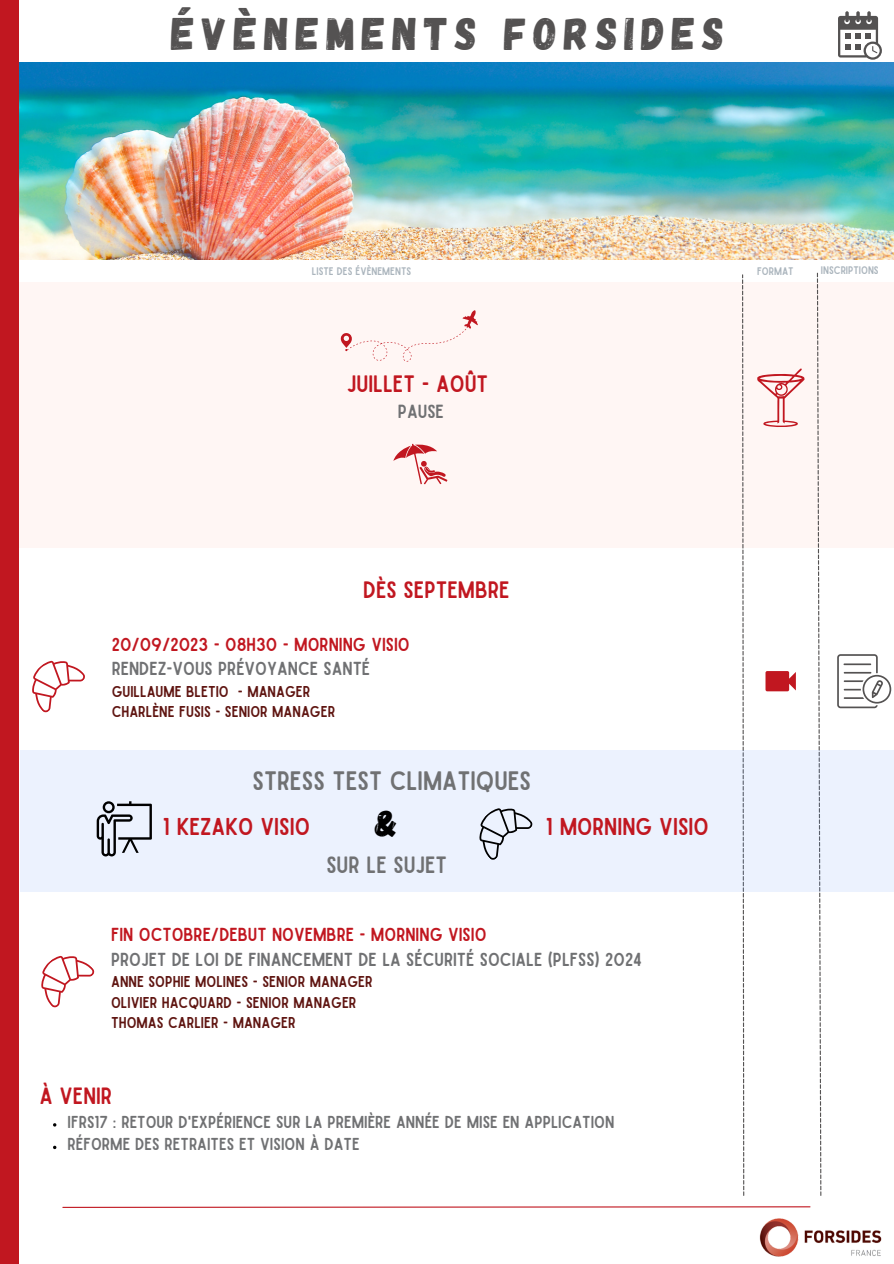
<style>
.page{position:relative;width:894px;height:1264px;background:#fff}
.page>*{position:absolute;margin:0;border:0;box-sizing:border-box;transform-origin:0 0}
.t1{font:45.6px "Gagalin";letter-spacing:.15em;color:#545252}
.t2{font:38.25px "Gagalin";color:#000}
.t3{font:25.5px "Sailors";color:#707173}
.t4{font:23.25px "Sailors";color:#c11720}
.t5{font:22.65px "Sailors";color:#c11720}
.t6{font:22.5px "Sailors";color:#707173}
.t7{font:22.5px "Sailors";color:#c11720}
.t8{font:18.15px "Sailors";color:#707173}
.t9{font:18px "Sailors";color:#707173}
.t10{font:18px "Sailors";color:#c11720}
.t11{font:16.5px "Sailors";color:#707173}
.t12{font:15px "Sailors";color:#5f1511}
.t13{font:10.5px "Sailors";color:#abb5bd}
</style>
<div class="page">
<img style="left:19px;top:62px;width:874px;height:197px">
<svg style="left:838px;top:11px;width:43px;height:49px"></svg>
<svg style="left:62px;top:1206px;width:748px;height:2px"></svg>
<img style="left:759px;top:1218px;width:123px;height:39px">
<div style="left:0;top:0;width:19px;height:1263px;background:#c11720"></div>
<div style="left:19px;top:282px;width:874px;height:265px;background:#fff6f4"></div>
<svg style="left:393px;top:444px;width:54px;height:40px"></svg>
<svg style="left:757px;top:368px;width:47px;height:59px"></svg>
<svg style="left:341px;top:310px;width:136px;height:52px"></svg>
<svg style="left:32px;top:660px;width:53px;height:53px"></svg>
<svg style="left:765px;top:671px;width:30px;height:20px"></svg>
<svg style="left:837px;top:654px;width:54px;height:54px"></svg>
<svg style="left:816px;top:273px;width:5px;height:922px"></svg>
<svg style="left:741px;top:274px;width:3px;height:921px"></svg>
<div style="left:21px;top:750px;width:872px;height:141px;background:#ecf2fe"></div>
<svg style="left:41px;top:955px;width:54px;height:53px"></svg>
<svg style="left:97px;top:801px;width:55px;height:55px"></svg>
<svg style="left:479px;top:808px;width:54px;height:52px"></svg>
<p class="t1" style="left:171px;top:5px;width:554px">ÉVÈNEMENTS FORSIDES</p>
<p class="t13" style="left:312px;top:267px;width:101px">LISTE DES ÉVÈNEMENTS</p>
<p class="t13" style="left:820px;top:266px;width:59px">INSCRIPTIONS</p>
<p class="t13" style="left:756px;top:267px;width:38px">FORMAT</p>
<p class="t5" style="left:347px;top:375px;width:143px">JUILLET - AOÛT</p>
<p class="t8" style="left:398px;top:404px;width:48px">PAUSE</p>
<p class="t5" style="left:363px;top:581px;width:148px">DÈS SEPTEMBRE</p>
<p class="t10" style="left:112px;top:637px;width:299px">20/09/2023 - 08H30 - MORNING VISIO</p>
<p class="t9" style="left:112px;top:662px;width:260px">RENDEZ-VOUS PRÉVOYANCE SANTÉ</p>
<p class="t12" style="left:112px;top:685px;width:200px">GUILLAUME BLETIO - MANAGER</p>
<p class="t12" style="left:112px;top:706px;width:225px">CHARLÈNE FUSIS - SENIOR MANAGER</p>
<p class="t3" style="left:252px;top:771px;width:280px">STRESS TEST CLIMATIQUES</p>
<p class="t4" style="left:163px;top:818px;width:149px">1 KEZAKO VISIO</p>
<p class="t4" style="left:545px;top:818px;width:164px">1 MORNING VISIO</p>
<p class="t6" style="left:326px;top:856px;width:122px">SUR LE SUJET</p>
<p class="t2" style="left:375px;top:798px;width:25px">&amp;</p>
<p class="t10" style="left:111px;top:927px;width:377px">FIN OCTOBRE/DEBUT NOVEMBRE - MORNING VISIO</p>
<p class="t9" style="left:111px;top:952px;width:532px">PROJET DE LOI DE FINANCEMENT DE LA SÉCURITÉ SOCIALE (PLFSS) 2024</p>
<p class="t12" style="left:111px;top:976px;width:263px">ANNE SOPHIE MOLINES - SENIOR MANAGER</p>
<p class="t12" style="left:111px;top:996px;width:247px">OLIVIER HACQUARD - SENIOR MANAGER</p>
<p class="t12" style="left:111px;top:1016px;width:186px">THOMAS CARLIER - MANAGER</p>
<p class="t7" style="left:39px;top:1087px;width:74px">À VENIR</p>
<p class="t11" style="left:68px;top:1115px;width:548px">IFRS17 : RETOUR D'EXPÉRIENCE SUR LA PREMIÈRE ANNÉE DE MISE EN APPLICATION</p>
<p class="t11" style="left:68px;top:1138px;width:293px">RÉFORME DES RETRAITES ET VISION À DATE</p>
</div>
